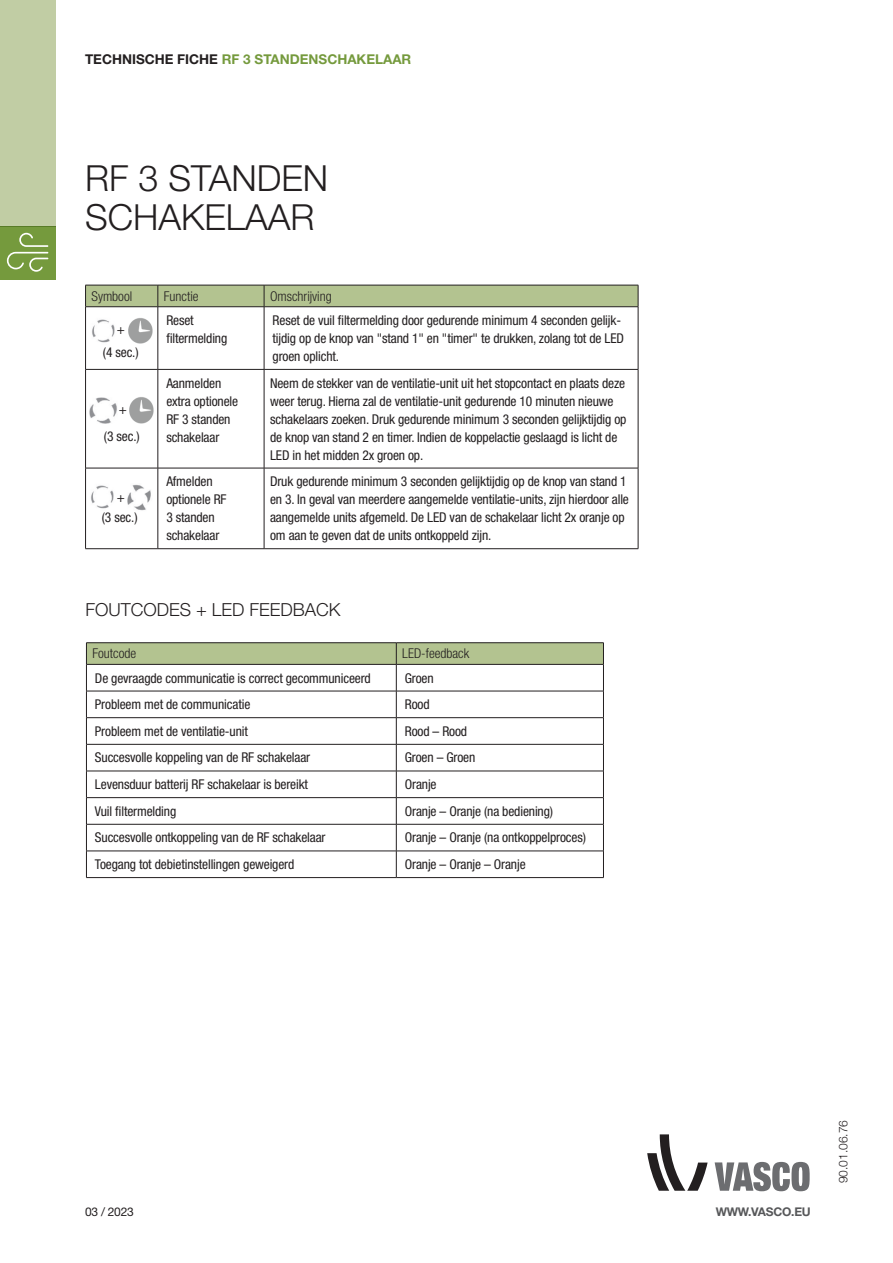
<style>
.page{position:relative;width:893px;height:1263px;background:#fff}
.page>*{position:absolute;margin:0;border:0;box-sizing:border-box;transform-origin:0 0}
.t1{font:300 36px "Helvetica Neue LT Std";color:#231f20}
.t2{font:300 18px "Helvetica Neue LT Std";color:#231f20}
.t3{font:condensed 13.5px/18px "Helvetica Neue LT Std";letter-spacing:-.01em;color:#231f20}
.t4{font:300 condensed 13.5px "Helvetica Neue LT Std";color:#231f20}
.t5{font:700 13.5px "Helvetica Neue LT Std";color:#759a3d}
.t6{font:700 12px "Helvetica Neue LT Std";letter-spacing:-.02em;color:#57585a}
.t7{font:300 12px "Helvetica Neue LT Std";color:#231f20}
.t8{font:12px "Helvetica Neue LT Std";letter-spacing:-.02em;color:#231f20}
.s1{color:#231f20}
</style>
<div class="page">
<svg style="left:647px;top:1134px;width:61px;height:57px"></svg>
<svg style="left:715px;top:1162px;width:95px;height:29px"></svg>
<div style="left:0;top:0;width:55px;height:226px;background:#c1cda4"></div>
<div style="left:0;top:226px;width:55px;height:54px;background:#759a3d"></div>
<svg style="left:7px;top:233px;width:41px;height:39px"></svg>
<hr style="left:86px;top:642px;width:310px;height:1px;background:#231f20">
<hr style="left:396px;top:642px;width:208px;height:1px;background:#231f20">
<svg style="left:86px;top:643px;width:518px;height:234px"></svg>
<hr style="left:86px;top:877px;width:310px;height:1px;background:#231f20">
<hr style="left:396px;top:877px;width:208px;height:1px;background:#231f20">
<div style="left:85px;top:285px;width:554px;height:22px;background:#b3c390"></div>
<hr style="left:85px;top:306px;width:73px;height:1px;background:#231f20">
<hr style="left:85px;top:307px;width:1px;height:62px;background:#231f20">
<hr style="left:158px;top:306px;width:106px;height:1px;background:#231f20">
<hr style="left:158px;top:307px;width:1px;height:62px;background:#231f20">
<hr style="left:264px;top:306px;width:374px;height:1px;background:#231f20">
<hr style="left:264px;top:307px;width:1px;height:62px;background:#231f20">
<hr style="left:638px;top:307px;width:1px;height:62px;background:#231f20">
<hr style="left:85px;top:369px;width:73px;height:1px;background:#231f20">
<hr style="left:85px;top:370px;width:1px;height:98px;background:#231f20">
<hr style="left:158px;top:369px;width:106px;height:1px;background:#231f20">
<hr style="left:158px;top:370px;width:1px;height:98px;background:#231f20">
<hr style="left:264px;top:369px;width:374px;height:1px;background:#231f20">
<hr style="left:264px;top:370px;width:1px;height:98px;background:#231f20">
<hr style="left:638px;top:370px;width:1px;height:98px;background:#231f20">
<hr style="left:85px;top:468px;width:73px;height:1px;background:#231f20">
<hr style="left:85px;top:468px;width:1px;height:80px;background:#231f20">
<hr style="left:158px;top:468px;width:106px;height:1px;background:#231f20">
<hr style="left:158px;top:468px;width:1px;height:80px;background:#231f20">
<hr style="left:264px;top:468px;width:374px;height:1px;background:#231f20">
<hr style="left:264px;top:468px;width:1px;height:80px;background:#231f20">
<hr style="left:638px;top:468px;width:1px;height:80px;background:#231f20">
<hr style="left:85px;top:548px;width:73px;height:1px;background:#231f20">
<hr style="left:158px;top:548px;width:106px;height:1px;background:#231f20">
<hr style="left:264px;top:548px;width:374px;height:1px;background:#231f20">
<img style="left:91px;top:485px;width:23px;height:24px">
<img style="left:127px;top:484px;width:24px;height:27px">
<img style="left:89px;top:397px;width:28px;height:26px">
<img style="left:129px;top:397px;width:25px;height:27px">
<img style="left:92px;top:319px;width:23px;height:24px">
<img style="left:128px;top:318px;width:25px;height:26px">
<p class="t5" style="left:85px;top:51px;width:328px"><span class="s1">TECHNISCHE FICHE</span> RF 3 STANDENSCHAKELAAR</p>
<p class="t1" style="left:85px;top:156px;width:244px">RF 3 STANDEN</p>
<p class="t1" style="left:85px;top:195px;width:231px">SCHAKELAAR</p>
<p class="t4" style="left:92px;top:288px;width:42px">Symbool</p>
<p class="t4" style="left:164px;top:288px;width:36px">Functie</p>
<p class="t4" style="left:270px;top:288px;width:63px">Omschrijving</p>
<p class="t3" style="left:166px;top:311px;width:63px">Reset filtermelding</p>
<p class="t3" style="left:273px;top:311px;width:353px">Reset de vuil filtermelding door gedurende minimum 4 seconden gelijk&shy;tijdig op de knop van "stand 1" en "timer" te drukken, zolang tot de LED groen oplicht.</p>
<p class="t3" style="left:166px;top:374px;width:73px">Aanmelden extra optionele<br>RF 3 standen schakelaar</p>
<p class="t3" style="left:270px;top:374px;width:358px">Neem de stekker van de ventilatie-unit uit het stopcontact en plaats deze weer terug. Hierna zal de ventilatie-unit gedurende 10 minuten nieuwe schakelaars zoeken. Druk gedurende minimum 3 seconden gelijktijdig op de knop van stand 2 en timer. Indien de koppelactie geslaagd is licht de LED in het midden 2x groen op.</p>
<p class="t3" style="left:166px;top:472px;width:62px">Afmelden optionele RF<br>3 standen schakelaar</p>
<p class="t3" style="left:270px;top:472px;width:360px">Druk gedurende minimum 3 seconden gelijktijdig op de knop van stand 1 en 3. In geval van meerdere aangemelde ventilatie-units, zijn hierdoor alle aangemelde units afgemeld. De LED van de schakelaar licht 2x oranje op om aan te geven dat de units ontkoppeld zijn.</p>
<p class="t3" style="left:117px;top:320px;width:10px">+</p>
<p class="t3" style="left:103px;top:343px;width:37px">(4 sec.)</p>
<p class="t3" style="left:119px;top:400px;width:10px">+</p>
<p class="t3" style="left:104px;top:427px;width:37px">(3 sec.)</p>
<p class="t3" style="left:117px;top:488px;width:10px">+</p>
<p class="t3" style="left:102px;top:508px;width:37px">(3 sec.)</p>
<p class="t2" style="left:85px;top:599px;width:257px">FOUTCODES + LED FEEDBACK</p>
<p class="t4" style="left:92px;top:646px;width:45px">Foutcode</p>
<p class="t4" style="left:402px;top:646px;width:68px">LED-feedback</p>
<p class="t3" style="left:95px;top:669px;width:277px">De gevraagde communicatie is correct gecommuniceerd</p>
<p class="t3" style="left:405px;top:669px;width:30px">Groen</p>
<p class="t3" style="left:95px;top:695px;width:157px">Probleem met de communicatie</p>
<p class="t3" style="left:405px;top:695px;width:26px">Rood</p>
<p class="t3" style="left:95px;top:722px;width:154px">Probleem met de ventilatie-unit</p>
<p class="t3" style="left:405px;top:722px;width:64px">Rood – Rood</p>
<p class="t3" style="left:95px;top:749px;width:217px">Succesvolle koppeling van de RF schakelaar</p>
<p class="t3" style="left:405px;top:749px;width:72px">Groen – Groen</p>
<p class="t3" style="left:95px;top:775px;width:215px">Levensduur batterij RF schakelaar is bereikt</p>
<p class="t3" style="left:405px;top:775px;width:33px">Oranje</p>
<p class="t3" style="left:95px;top:802px;width:83px">Vuil filtermelding</p>
<p class="t3" style="left:405px;top:802px;width:150px">Oranje – Oranje (na bediening)</p>
<p class="t3" style="left:95px;top:828px;width:232px">Succesvolle ontkoppeling van de RF schakelaar</p>
<p class="t3" style="left:405px;top:828px;width:183px">Oranje – Oranje (na ontkoppelproces)</p>
<p class="t3" style="left:95px;top:855px;width:201px">Toegang tot debietinstellingen geweigerd</p>
<p class="t3" style="left:405px;top:855px;width:122px">Oranje – Oranje – Oranje</p>
<p class="t8" style="left:85px;top:1205px;width:50px">03 / 2023</p>
<p class="t6" style="left:716px;top:1204px;width:97px">WWW.VASCO.EU</p>
<p class="t7" style="left:836px;top:1183px;width:65px;rotate:-90deg">90.01.06.76</p>
</div>
